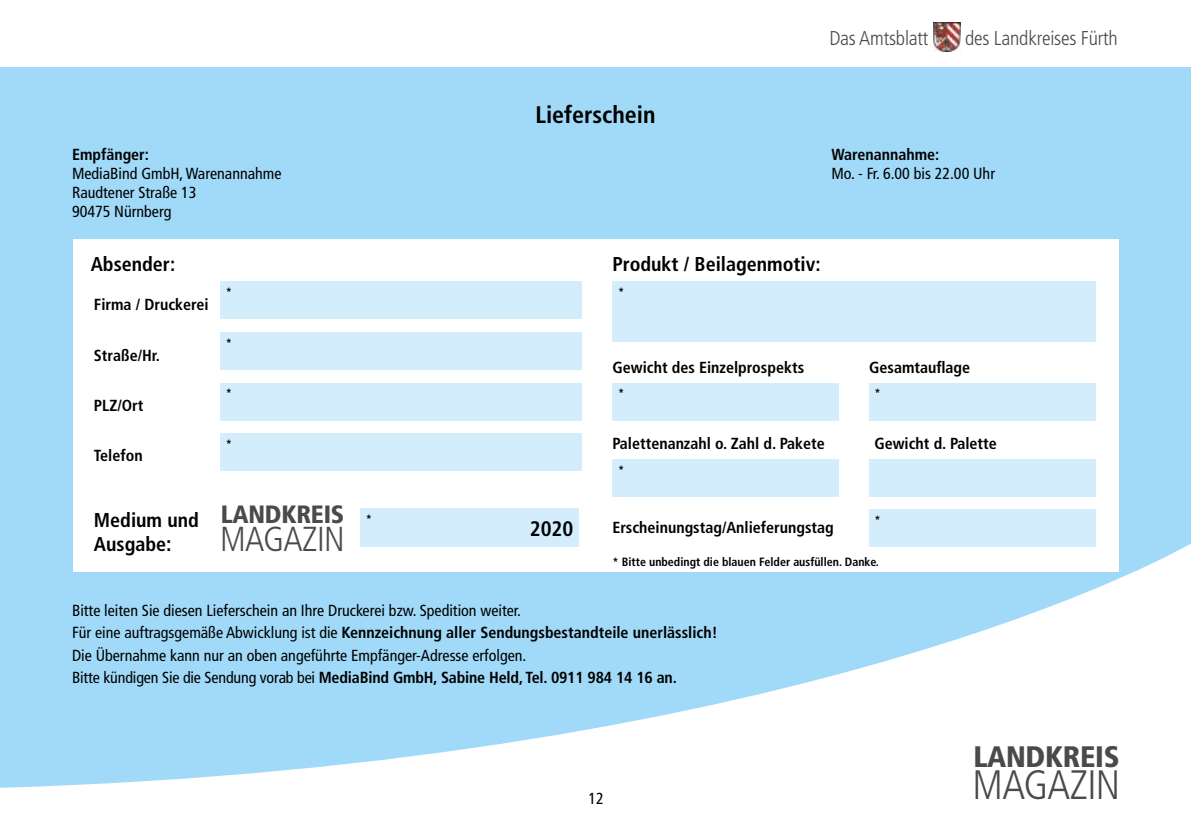
<style>
.page{position:relative;width:1191px;height:840px;background:#fff}
.page>*{position:absolute;margin:0;border:0;box-sizing:border-box;transform-origin:0 0}
.t1{font:300 condensed 41px "Frutiger LT Std";letter-spacing:-.015em;color:#4a4a49}
.t2{font:300 condensed 34.6px "Frutiger LT Std";letter-spacing:-.015em;color:#4a4a49}
.t3{font:900 condensed 29.6px "Frutiger LT Std";letter-spacing:-.01em;color:#4a4a49}
.t4{font:900 condensed 25px "Frutiger LT Std";letter-spacing:-.01em;color:#4a4a49}
.t5{font:700 condensed 24px "Frutiger LT Std";color:#000}
.t6{font:700 condensed 21px "Frutiger LT Std";color:#000}
.t7{font:700 condensed 20px/24px "Frutiger LT Std";color:#000}
.t8{font:300 condensed 20px "Frutiger LT Std";letter-spacing:-.01em;color:#4a4a49}
.t9{font:condensed 16px/22px "Frutiger LT Std";color:#000}
.t10{font:700 condensed 16px "Frutiger LT Std";color:#000}
.t11{font:700 condensed 12px "Frutiger LT Std";color:#000}
.s1{font-size:21px}
.s2{font-weight:700}
</style>
<div class="page">
<div style="left:0;top:0;width:1191px;height:839px;background:#a1daf8"></div>
<svg style="left:0;top:543px;width:1191px;height:296px"></svg>
<div style="left:0;top:0;width:1191px;height:67px;background:#fff"></div>
<img style="left:933px;top:23px;width:27px;height:29px">
<div style="left:73px;top:239px;width:1045px;height:333px;background:#fff"></div>
<div style="left:220px;top:281px;width:361px;height:38px;background:#d4edfc"></div>
<div style="left:360px;top:508px;width:219px;height:38px;background:#d4edfc"></div>
<div style="left:220px;top:332px;width:361px;height:37px;background:#d4edfc"></div>
<div style="left:220px;top:382px;width:361px;height:38px;background:#d4edfc"></div>
<div style="left:220px;top:433px;width:361px;height:38px;background:#d4edfc"></div>
<div style="left:612px;top:281px;width:483px;height:61px;background:#d4edfc"></div>
<div style="left:612px;top:382px;width:227px;height:38px;background:#d4edfc"></div>
<div style="left:869px;top:382px;width:226px;height:38px;background:#d4edfc"></div>
<div style="left:612px;top:459px;width:227px;height:38px;background:#d4edfc"></div>
<div style="left:869px;top:459px;width:226px;height:38px;background:#d4edfc"></div>
<div style="left:869px;top:509px;width:226px;height:37px;background:#d4edfc"></div>
<p class="t10" style="left:72px;top:144px;width:79px">Empfänger:</p>
<p class="t9" style="left:72px;top:164px;width:211px;line-height:19.2px">MediaBind GmbH, Warenannahme<br>Raudtener Straße 13<br>90475 Nürnberg</p>
<p class="t7" style="left:91px;top:252px;width:86px">Absender:</p>
<p class="t10" style="left:94px;top:295px;width:116px">Firma / Druckerei</p>
<p class="t10" style="left:94px;top:345px;width:68px">Straße/Hr.</p>
<p class="t10" style="left:94px;top:395px;width:51px">PLZ/Ort</p>
<p class="t10" style="left:94px;top:445px;width:50px">Telefon</p>
<p class="t11" style="left:226px;top:284px;width:8px">*</p>
<p class="t11" style="left:226px;top:335px;width:8px">*</p>
<p class="t11" style="left:226px;top:386px;width:8px">*</p>
<p class="t11" style="left:226px;top:436px;width:8px">*</p>
<p class="t7" style="left:94px;top:507px;width:106px">Medium und<br>Ausgabe<span class="s1">:</span></p>
<h3 class="t4" style="left:221px;top:499px;width:125px">LANDKREIS</h3>
<h2 class="t2" style="left:220px;top:519px;width:126px">MAGAZIN</h2>
<p class="t11" style="left:366px;top:511px;width:8px">*</p>
<h3 class="t5" style="left:535px;top:100px;width:122px">Lieferschein</h3>
<p class="t8" style="left:829px;top:27px;width:101px">Das Amtsblatt</p>
<p class="t8" style="left:965px;top:27px;width:154px">des Landkreises Fürth</p>
<p class="t10" style="left:831px;top:144px;width:109px">Warenannahme:</p>
<p class="t9" style="left:831px;top:162px;width:165px">Mo. - Fr. 6.00 bis 22.00 Uhr</p>
<p class="t7" style="left:612px;top:252px;width:210px">Produkt / Beilagenmotiv:</p>
<p class="t11" style="left:618px;top:284px;width:8px">*</p>
<p class="t10" style="left:612px;top:357px;width:193px">Gewicht des Einzelprospekts</p>
<p class="t10" style="left:869px;top:357px;width:103px">Gesamtauflage</p>
<p class="t11" style="left:618px;top:386px;width:8px">*</p>
<p class="t11" style="left:874px;top:386px;width:8px">*</p>
<p class="t10" style="left:612px;top:433px;width:214px">Palettenanzahl o. Zahl d. Pakete</p>
<p class="t10" style="left:874px;top:433px;width:124px">Gewicht d. Palette</p>
<h3 class="t6" style="left:530px;top:515px;width:45px">2020</h3>
<p class="t11" style="left:618px;top:462px;width:8px">*</p>
<p class="t10" style="left:612px;top:517px;width:223px">Erscheinungstag/Anlieferungstag</p>
<p class="t11" style="left:874px;top:512px;width:8px">*</p>
<p class="t11" style="left:612px;top:554px;width:268px">* Bitte unbedingt die blauen Felder ausfüllen. Danke.</p>
<p class="t9" style="left:72px;top:599px;width:647px">Bitte leiten Sie diesen Lieferschein an Ihre Druckerei bzw. Spedition weiter.<br>Für eine auftragsgemäße Abwicklung ist die <span class="s2">Kennzeichnung aller Sendungsbestandteile unerlässlich!<br></span>Die Übernahme kann nur an oben angeführte Empfänger-Adresse erfolgen.<br>Bitte kündigen Sie die Sendung vorab bei <span class="s2">MediaBind GmbH, Sabine Held, Tel. 0911 984 14 16 an.</span></p>
<p class="t9" style="left:588px;top:786px;width:17px">12</p>
<h3 class="t3" style="left:973px;top:738px;width:148px">LANDKREIS</h3>
<h1 class="t1" style="left:972px;top:761px;width:149px">MAGAZIN</h1>
</div>
